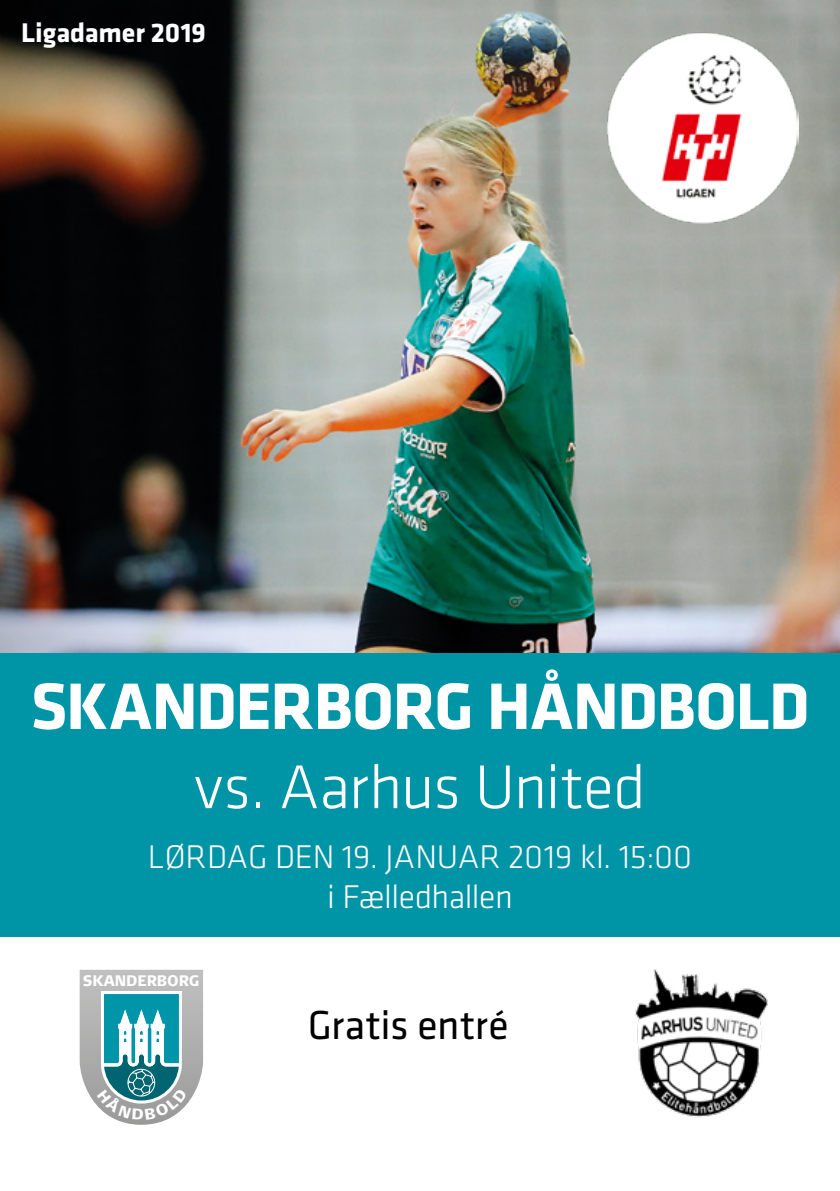
<style>
.page{position:relative;width:840px;height:1191px;background:#fff}
.page>*{position:absolute;margin:0;border:0;box-sizing:border-box;transform-origin:0 0}
.t1{font:700 68px "Klavika";letter-spacing:-.02em;color:#fff}
.t2{font:300 64px "Klavika";letter-spacing:-.015em;color:#fff}
.t3{font:42px "Klavika";letter-spacing:-.005em;color:#000}
.t4{font:300 34px/40px "Klavika";letter-spacing:-.005em;color:#fff;text-align:center}
.t5{font:700 28px "Klavika";letter-spacing:-.005em;color:#fff}
.t6{font:900 15.2px "Signa Caps";color:#fff;scale:.91 1}
</style>
<div class="page">
<div style="left:0;top:652px;width:839px;height:284px;background:#0094a7"></div>
<img style="left:0;top:0;width:839px;height:652px">
<img style="left:635px;top:969px;width:133px;height:149px">
<img style="left:606px;top:32px;width:192px;height:192px">
<svg style="left:79px;top:969px;width:124px;height:156px"></svg>
<p class="t5" style="left:21px;top:13px;width:186px">Ligadamer 2019</p>
<h1 class="t1" style="left:30px;top:657px;width:780px">SKANDERBORG HÅNDBOLD</h1>
<h2 class="t2" style="left:194px;top:748px;width:453px">vs. Aarhus United</h2>
<p class="t4" style="left:148px;top:836px;width:545px">LØRDAG DEN 19. JANUAR 2019 kl. 15:00 i Fælledhallen</p>
<p class="t6" style="left:83px;top:971px;width:130px">SKANDERBORG</p>
<p class="t3" style="left:307px;top:997px;width:202px">Gratis entré</p>
</div>
